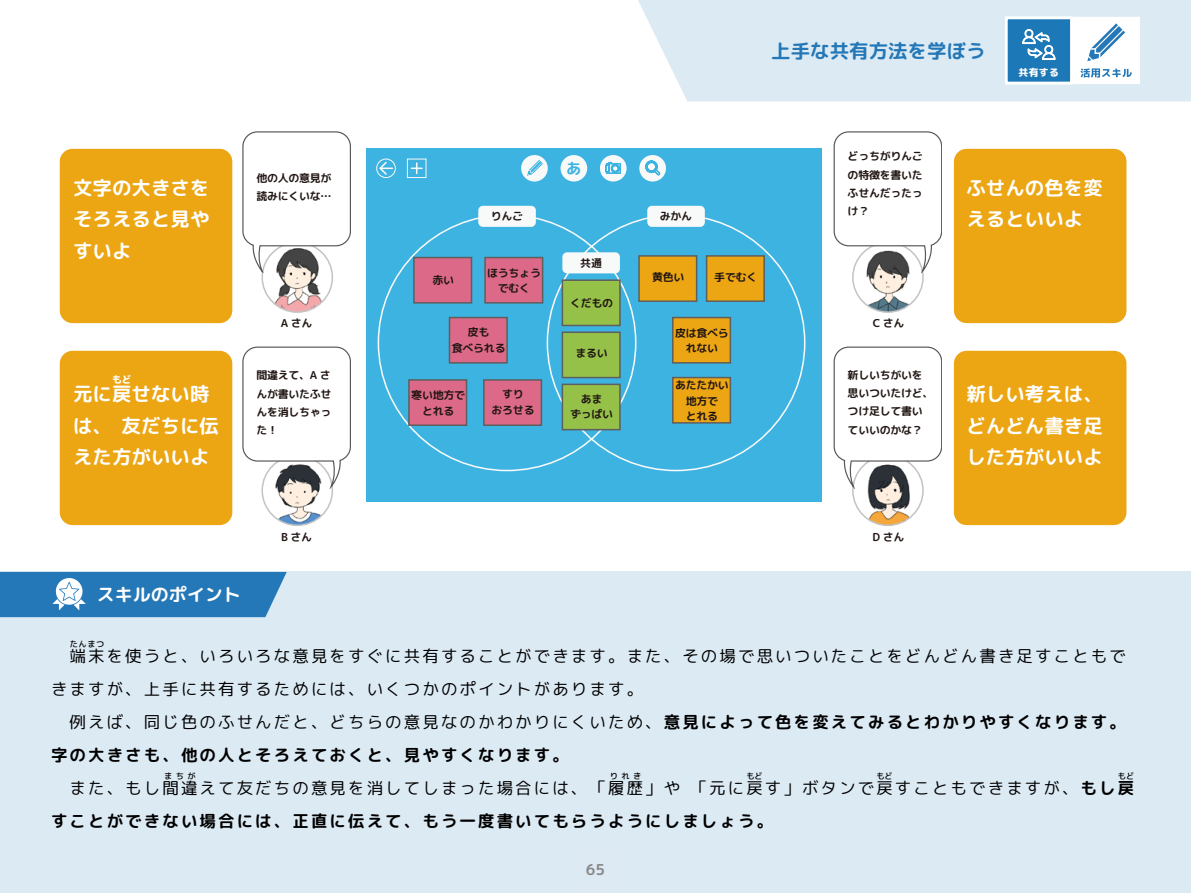
<style>
.page{position:relative;width:1191px;height:893px;background:#fff}
.page>*{position:absolute;margin:0;border:0;box-sizing:border-box;transform-origin:0 0}
.t1{font:19.5px/31.5px "rounded mplus 1 p bold";color:#fff}
.t2{font:19.5px "rounded mplus 1 p bold";color:#2478b7}
.t3{font:18px "rounded mplus 1 p bold";color:#fff}
.t4{font:16.5px/33px "rounded mplus 1 p regular";letter-spacing:.125em;color:#000}
.t5{font:16.5px "rounded mplus 1 p bold";letter-spacing:.125em;color:#000}
.t6{font:15.15px "rounded mplus 1 p bold";color:#3db3e1}
.t7{font:15px "rounded mplus 1 p bold";color:#898989}
.t8{font:10.95px/18.3px "rounded mplus 1 p bold";letter-spacing:-.025em;color:#221714;text-align:center}
.t9{font:9.9px "rounded mplus 1 p heavy";color:#fff}
.t10{font:9.75px "rounded mplus 1 p heavy";color:#fff}
.t11{font:8.25px "rounded mplus 1 p medium";letter-spacing:.06em;color:#000}
.s1{font-family:"rounded mplus 1 p bold"}
</style>
<div class="page">
<div style="left:638px;top:0;width:553px;height:101px;background:#dceaf4"></div>
<div style="left:60px;top:149px;width:172px;height:174px;background:#eca613;border-radius:13px"></div>
<div style="left:954px;top:149px;width:172px;height:174px;background:#eca613;border-radius:13px"></div>
<div style="left:60px;top:351px;width:172px;height:174px;background:#eca613;border-radius:13px"></div>
<div style="left:954px;top:351px;width:172px;height:174px;background:#eca613;border-radius:13px"></div>
<div style="left:366px;top:148px;width:455px;height:354px;background:#3db3e1"></div>
<div style="left:414px;top:258px;width:57px;height:45px;background:#dd6988"></div>
<div style="left:413px;top:257px;width:59px;height:47px;border:2px solid #5e5f5f"></div>
<div style="left:485px;top:258px;width:57px;height:45px;background:#dd6988"></div>
<div style="left:484px;top:257px;width:59px;height:47px;border:2px solid #5e5f5f"></div>
<div style="left:449px;top:318px;width:58px;height:45px;background:#dd6988"></div>
<div style="left:449px;top:317px;width:59px;height:47px;border:2px solid #5e5f5f"></div>
<svg style="left:378px;top:160px;width:14px;height:16px"></svg>
<div style="left:478px;top:206px;width:58px;height:21px;background:#f8f9f9;border-radius:5px"></div>
<div style="left:647px;top:206px;width:58px;height:21px;background:#f8f9f9;border-radius:5px"></div>
<div style="left:562px;top:252px;width:58px;height:21px;background:#f8f9f9;border-radius:5px"></div>
<div style="left:673px;top:318px;width:57px;height:45px;background:#eca613"></div>
<div style="left:672px;top:317px;width:59px;height:47px;border:2px solid #5e5f5f"></div>
<div style="left:562px;top:280px;width:58px;height:45px;background:#96c148"></div>
<div style="left:561px;top:279px;width:59px;height:47px;border:2px solid #5e5f5f"></div>
<div style="left:639px;top:256px;width:57px;height:45px;background:#eca613"></div>
<div style="left:638px;top:255px;width:59px;height:47px;border:2px solid #5e5f5f"></div>
<div style="left:706px;top:256px;width:58px;height:45px;background:#eca613"></div>
<div style="left:706px;top:255px;width:59px;height:47px;border:2px solid #5e5f5f"></div>
<div style="left:673px;top:378px;width:57px;height:45px;background:#eca613"></div>
<div style="left:672px;top:377px;width:59px;height:47px;border:2px solid #5e5f5f"></div>
<div style="left:562px;top:332px;width:58px;height:46px;background:#96c148"></div>
<div style="left:561px;top:331px;width:59px;height:47px;border:2px solid #5e5f5f"></div>
<div style="left:562px;top:384px;width:58px;height:46px;background:#96c148"></div>
<div style="left:561px;top:384px;width:59px;height:46px;border:2px solid #5e5f5f"></div>
<div style="left:409px;top:380px;width:57px;height:45px;background:#dd6988"></div>
<div style="left:408px;top:379px;width:59px;height:47px;border:2px solid #5e5f5f"></div>
<div style="left:484px;top:380px;width:57px;height:45px;background:#dd6988"></div>
<div style="left:483px;top:379px;width:59px;height:47px;border:2px solid #5e5f5f"></div>
<div style="left:407px;top:159px;width:19px;height:19px;border:1px solid #f8f9f9"></div>
<svg style="left:411px;top:163px;width:11px;height:10px"></svg>
<div style="left:521px;top:155px;width:27px;height:27px;background:#f8f9f9;border-radius:50%"></div>
<svg style="left:527px;top:160px;width:16px;height:16px"></svg>
<div style="left:639px;top:155px;width:27px;height:27px;background:#f8f9f9;border-radius:50%"></div>
<svg style="left:645px;top:160px;width:15px;height:16px"></svg>
<div style="left:600px;top:155px;width:26px;height:27px;background:#f8f9f9;border-radius:50%"></div>
<svg style="left:605px;top:162px;width:16px;height:12px"></svg>
<div style="left:560px;top:155px;width:27px;height:27px;background:#f8f9f9;border-radius:50%"></div>
<div style="left:376px;top:159px;width:20px;height:19px;border:1px solid #f8f9f9;border-radius:50%"></div>
<img style="left:262px;top:456px;width:70px;height:69px;border-radius:35px">
<div style="left:261px;top:455px;width:72px;height:71px;border:2px solid #c4c4c5;border-radius:50%"></div>
<img style="left:262px;top:242px;width:70px;height:70px;border-radius:35px">
<div style="left:261px;top:242px;width:72px;height:71px;border:2px solid #c4c4c5;border-radius:50%"></div>
<img style="left:853px;top:456px;width:70px;height:69px;border-radius:35px">
<div style="left:852px;top:455px;width:71px;height:71px;border:2px solid #c4c4c5;border-radius:50%"></div>
<img style="left:853px;top:242px;width:70px;height:70px;border-radius:35px">
<div style="left:852px;top:242px;width:71px;height:71px;border:2px solid #c4c4c5;border-radius:50%"></div>
<svg style="left:243px;top:347px;width:108px;height:140px"></svg>
<svg style="left:834px;top:132px;width:108px;height:139px"></svg>
<svg style="left:834px;top:347px;width:108px;height:140px"></svg>
<svg style="left:243px;top:132px;width:108px;height:139px"></svg>
<svg style="left:291px;top:281px;width:13px;height:5px"></svg>
<svg style="left:291px;top:500px;width:13px;height:5px"></svg>
<svg style="left:881px;top:285px;width:13px;height:4px"></svg>
<svg style="left:882px;top:497px;width:12px;height:5px"></svg>
<div style="left:0;top:572px;width:1191px;height:321px;background:#dceaf4"></div>
<svg style="left:0;top:572px;width:287px;height:45px;background:#3482bc"></svg>
<svg style="left:1072px;top:17px;width:67px;height:67px"></svg>
<div style="left:1006px;top:18px;width:65px;height:65px;background:#1d78b7"></div>
<div style="left:1005px;top:17px;width:67px;height:67px;border:3px solid #fff"></div>
<svg style="left:1022px;top:29px;width:33px;height:31px"></svg>
<p class="t1" style="left:73px;top:172px;width:138px;text-align:justify">文字の大きさをそろえると見やすいよ</p>
<p class="t10" style="left:112px;top:373px;width:21px">もど</p>
<p class="t1" style="left:73px;top:410px;width:147px">は、友だちに伝えた方がいいよ</p>
<p class="t1" style="left:73px;top:378px;width:138px">元に戻せない時</p>
<p class="t8" style="left:256px;top:169px;width:77px">他の人の意見が</p>
<p class="t8" style="left:256px;top:187px;width:77px">読みにくいな…</p>
<p class="t8" style="left:281px;top:314px;width:33px">A さん</p>
<p class="t8" style="left:256px;top:366px;width:77px;text-align:justify">間違えて、A さんが書いたふせんを消しちゃった！</p>
<p class="t3" style="left:97px;top:581px;width:145px">スキルのポイント</p>
<p class="t8" style="left:281px;top:528px;width:32px">B さん</p>
<p class="t2" style="left:771px;top:37px;width:216px">上手な共有方法を学ぼう</p>
<p class="t9" style="left:1018px;top:66px;width:42px">共有する</p>
<p class="t6" style="left:566px;top:158px;width:17px">あ</p>
<p class="t8" style="left:491px;top:207px;width:34px">りんご</p>
<p class="t8" style="left:660px;top:207px;width:34px">みかん</p>
<p class="t8" style="left:580px;top:254px;width:23px">共通</p>
<p class="t8" style="left:432px;top:271px;width:23px">赤い</p>
<p class="t8" style="left:487px;top:265px;width:55px;line-height:15.1px">ほうちょうでむく</p>
<p class="t8" style="left:452px;top:325px;width:55px;line-height:15.1px">皮も<br>食べられる</p>
<p class="t8" style="left:675px;top:326px;width:55px;line-height:15.1px">皮は食べられない</p>
<p class="t8" style="left:652px;top:268px;width:34px">黄色い</p>
<p class="t8" style="left:714px;top:268px;width:45px">手でむく</p>
<p class="t8" style="left:570px;top:294px;width:45px">くだもの</p>
<p class="t8" style="left:575px;top:344px;width:34px">まるい</p>
<p class="t8" style="left:570px;top:391px;width:45px;line-height:15.1px">あま<br>ずっぱい</p>
<p class="t8" style="left:675px;top:378px;width:55px;line-height:15.1px">あたたかい地方で<br>とれる</p>
<p class="t8" style="left:411px;top:388px;width:55px;line-height:15.1px">寒い地方でとれる</p>
<p class="t8" style="left:491px;top:387px;width:45px;line-height:15.1px">すり<br>おろせる</p>
<p class="t8" style="left:847px;top:147px;width:77px;text-align:justify">どっちがりんごの特徴を書いたふせんだったっけ？</p>
<p class="t8" style="left:872px;top:314px;width:33px">C さん</p>
<p class="t8" style="left:847px;top:366px;width:87px;text-align:left">新しいちがいを思いついたけど、つけ足して書いていいのかな？</p>
<p class="t8" style="left:872px;top:528px;width:33px">D さん</p>
<p class="t1" style="left:966px;top:172px;width:138px">ふせんの色を変えるといいよ</p>
<p class="t1" style="left:966px;top:378px;width:138px;text-align:justify">新しい考えは、どんどん書き足した方がいいよ</p>
<p class="t11" style="left:70px;top:638px;width:36px">たんまつ</p>
<p class="t4" style="left:51px;top:672px;width:1076px">きますが、上手に共有するためには、いくつかのポイントがあります。<br>　例えば、同じ色のふせんだと、どちらの意見なのかわかりにくいため、<span class="s1">意見によって色を変えてみるとわかりやすくなります。</span></p>
<p class="t5" style="left:51px;top:743px;width:519px">字の大きさも、他の人とそろえておくと、見やすくなります。</p>
<p class="t4" style="left:51px;top:771px;width:1084px">　また、もし間違えて友だちの意見を消してしまった場合には、「履歴」や 「元に戻す」ボタンで戻すこともできますが、<span class="s1">もし戻</span></p>
<p class="t4" style="left:70px;top:639px;width:1057px">端末を使うと、いろいろな意見をすぐに共有することができます。また、その場で思いついたことをどんどん書き足すこともで</p>
<p class="t11" style="left:164px;top:770px;width:33px">まちが</p>
<p class="t11" style="left:610px;top:770px;width:33px">りれき</p>
<p class="t11" style="left:746px;top:770px;width:18px">もど</p>
<p class="t11" style="left:876px;top:770px;width:18px">もど</p>
<p class="t11" style="left:1117px;top:770px;width:18px">もど</p>
<p class="t5" style="left:51px;top:809px;width:723px">すことができない場合には、正直に伝えて、もう一度書いてもらうようにしましょう。</p>
<p class="t7" style="left:586px;top:858px;width:21px">65</p>
</div>
